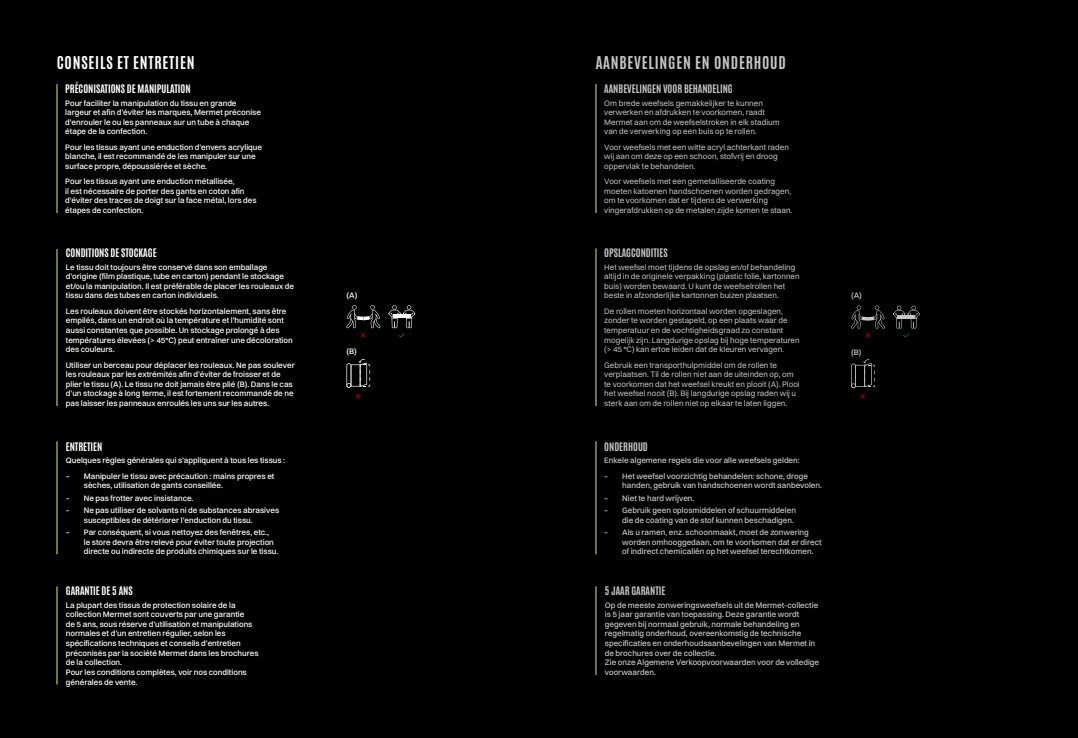
<style>
.page{position:relative;width:1078px;height:738px;background:#fff}
.page>*{position:absolute;margin:0;border:0;box-sizing:border-box;transform-origin:0 0}
.t1{font:15px "Antonio";letter-spacing:.055em;color:#c5c6c6}
.t2{font:15px "Antonio";letter-spacing:.055em;color:#fff}
.t3{font:10px "Antonio";color:#fff}
.t4{font:10px "Antonio";color:#c5c6c6}
.t5{font:500 8px/9.6px "Switzer";color:#fff}
.t6{font:8px/9.6px "Switzer";color:#c5c6c6}
.t7{font:500 8px/9.6px "Switzer";color:#c5c6c6}
</style>
<div class="page">
<div style="left:0;top:0;width:547px;height:737px;background:#000"></div>
<hr style="left:57px;top:84px;width:1px;height:129px;background:#e2eb7a">
<hr style="left:57px;top:586px;width:1px;height:98px;background:#e2eb7a">
<hr style="left:57px;top:441px;width:1px;height:113px;background:#e2eb7a">
<hr style="left:57px;top:249px;width:1px;height:156px;background:#e2eb7a">
<svg style="left:346px;top:358px;width:24px;height:29px"></svg>
<div style="left:530px;top:0;width:547px;height:737px;background:#000"></div>
<hr style="left:595px;top:84px;width:1px;height:129px;background:#e2eb7a">
<hr style="left:595px;top:248px;width:1px;height:158px;background:#e2eb7a">
<hr style="left:595px;top:441px;width:1px;height:113px;background:#e2eb7a">
<hr style="left:595px;top:586px;width:1px;height:88px;background:#e2eb7a">
<svg style="left:851px;top:359px;width:23px;height:29px"></svg>
<svg style="left:346px;top:305px;width:34px;height:24px"></svg>
<svg style="left:388px;top:305px;width:27px;height:24px"></svg>
<svg style="left:851px;top:305px;width:33px;height:24px"></svg>
<svg style="left:893px;top:305px;width:26px;height:24px"></svg>
<h1 class="t2" style="left:57px;top:52px;width:139px">CONSEILS ET ENTRETIEN</h1>
<p class="t3" style="left:65px;top:82px;width:127px">PRÉCONISATIONS DE MANIPULATION</p>
<p class="t5" style="left:65px;top:98px;width:197px">Pour faciliter la manipulation du tissu en grande largeur et afin d’éviter les marques, Mermet préconise d’enrouler le ou les panneaux sur un tube à chaque étape de la confection.</p>
<p class="t5" style="left:65px;top:142px;width:198px">Pour les tissus ayant une enduction d’envers acrylique blanche, il est recommandé de les manipuler sur une surface propre, dépoussiérée et sèche.</p>
<p class="t5" style="left:65px;top:176px;width:193px">Pour les tissus ayant une enduction métallisée,<br>il est nécessaire de porter des gants en coton afin d’éviter des traces de doigt sur la face métal, lors des étapes de confection.</p>
<p class="t3" style="left:66px;top:245px;width:92px">CONDITIONS DE STOCKAGE</p>
<p class="t5" style="left:66px;top:262px;width:230px">Le tissu doit toujours être conservé dans son emballage d’origine (film plastique, tube en carton) pendant le stockage et/ou la manipulation. Il est préférable de placer les rouleaux de tissu dans des tubes en carton individuels.</p>
<p class="t5" style="left:66px;top:306px;width:228px">Les rouleaux doivent être stockés horizontalement, sans être empilés, dans un endroit où la température et l’humidité sont aussi constantes que possible. Un stockage prolongé à des températures élevées (&gt; 45°C) peut entraîner une décoloration des couleurs.</p>
<p class="t5" style="left:66px;top:359px;width:230px">Utiliser un berceau pour déplacer les rouleaux. Ne pas soulever les rouleaux par les extrémités afin d’éviter de froisser et de plier le tissu (A). Le tissu ne doit jamais être plié (B). Dans le cas d’un stockage à long terme, il est fortement recommandé de ne pas laisser les panneaux enroulés les uns sur les autres.</p>
<p class="t3" style="left:66px;top:439px;width:38px">ENTRETIEN</p>
<p class="t5" style="left:66px;top:455px;width:221px">Quelques règles générales qui s’appliquent à tous les tissus :</p>
<p class="t5" style="left:84px;top:470px;width:192px;text-indent:-18px">– Manipuler le tissu avec précaution : mains propres et sèches, utilisation de gants conseillée.</p>
<p class="t5" style="left:66px;top:492px;width:129px">– Ne pas frotter avec insistance.</p>
<p class="t5" style="left:84px;top:505px;width:197px;text-indent:-18px">– Ne pas utiliser de solvants ni de substances abrasives susceptibles de détériorer l’enduction du tissu.</p>
<p class="t5" style="left:84px;top:527px;width:196px;text-indent:-18px">– Par conséquent, si vous nettoyez des fenêtres, etc.,<br>le store devra être relevé pour éviter toute projection directe ou indirecte de produits chimiques sur le tissu.</p>
<p class="t3" style="left:66px;top:583px;width:68px">GARANTIE DE 5 ANS</p>
<p class="t5" style="left:66px;top:599px;width:194px">La plupart des tissus de protection solaire de la collection Mermet sont couverts par une garantie<br>de 5 ans, sous réserve d’utilisation et manipulations normales et d’un entretien régulier, selon les spécifications techniques et conseils d’entretien préconisés par la société Mermet dans les brochures de la collection.<br>Pour les conditions complètes, voir nos conditions générales de vente.</p>
<p class="t5" style="left:346px;top:290px;width:12px">(A)</p>
<p class="t5" style="left:346px;top:346px;width:12px">(B)</p>
<h1 class="t1" style="left:595px;top:52px;width:192px">AANBEVELINGEN EN ONDERHOUD</h1>
<p class="t4" style="left:604px;top:82px;width:130px">AANBEVELINGEN VOOR BEHANDELING</p>
<p class="t6" style="left:604px;top:98px;width:177px">Om brede weefsels gemakkelijker te kunnen verwerken en afdrukken te voorkomen, raadt Mermet aan om de weefselstroken in elk stadium van de verwerking op een buis op te rollen.</p>
<p class="t6" style="left:604px;top:142px;width:186px">Voor weefsels met een witte acryl achterkant raden wij aan om deze op een schoon, stofvrij en droog oppervlak te behandelen.</p>
<p class="t6" style="left:604px;top:176px;width:190px">Voor weefsels met een gemetalliseerde coating moeten katoenen handschoenen worden gedragen, om te voorkomen dat er tijdens de verwerking vingerafdrukken op de metalen zijde komen te staan.</p>
<p class="t4" style="left:604px;top:245px;width:65px">OPSLAGCONDITIES</p>
<p class="t6" style="left:604px;top:262px;width:197px">Het weefsel moet tijdens de opslag en/of behandeling altijd in de originele verpakking (plastic folie, kartonnen buis) worden bewaard. U kunt de weefselrollen het beste in afzonderlijke kartonnen buizen plaatsen.</p>
<p class="t6" style="left:604px;top:306px;width:197px">De rollen moeten horizontaal worden opgeslagen, zonder te worden gestapeld, op een plaats waar de temperatuur en de vochtigheidsgraad zo constant mogelijk zijn. Langdurige opslag bij hoge temperaturen (&gt; 45 °C) kan ertoe leiden dat de kleuren vervagen.</p>
<p class="t6" style="left:604px;top:359px;width:197px">Gebruik een transporthulpmiddel om de rollen te verplaatsen. Til de rollen niet aan de uiteinden op, om te voorkomen dat het weefsel kreukt en plooit (A). Plooi het weefsel nooit (B). Bij langdurige opslag raden wij u sterk aan om de rollen niet op elkaar te laten liggen.</p>
<p class="t4" style="left:604px;top:439px;width:45px">ONDERHOUD</p>
<p class="t7" style="left:604px;top:455px;width:197px">Enkele algemene regels die voor alle weefsels gelden:</p>
<p class="t7" style="left:622px;top:470px;width:201px;text-indent:-18px">– Het weefsel voorzichtig behandelen: schone, droge handen, gebruik van handschoenen wordt aanbevolen.</p>
<p class="t7" style="left:604px;top:492px;width:92px">– Niet te hard wrijven.</p>
<p class="t7" style="left:604px;top:505px;width:193px;text-align:right">– Gebruik geen oplosmiddelen of schuurmiddelen die de coating van de stof kunnen beschadigen.</p>
<p class="t7" style="left:622px;top:527px;width:201px;text-indent:-18px">– Als u ramen, enz. schoonmaakt, moet de zonwering worden omhooggedaan, om te voorkomen dat er direct of indirect chemicaliën op het weefsel terechtkomen.</p>
<p class="t4" style="left:604px;top:583px;width:62px">5 JAAR GARANTIE</p>
<p class="t7" style="left:604px;top:599px;width:216px">Op de meeste zonweringsweefsels uit de Mermet-collectie is 5 jaar garantie van toepassing. Deze garantie wordt gegeven bij normaal gebruik, normale behandeling en regelmatig onderhoud, overeenkomstig de technische specificaties en onderhoudsaanbevelingen van Mermet in de brochures over de collectie.<br>Zie onze Algemene Verkoopvoorwaarden voor de volledige voorwaarden.</p>
<p class="t7" style="left:850px;top:290px;width:12px">(A)</p>
<p class="t7" style="left:850px;top:346px;width:12px">(B)</p>
</div>
